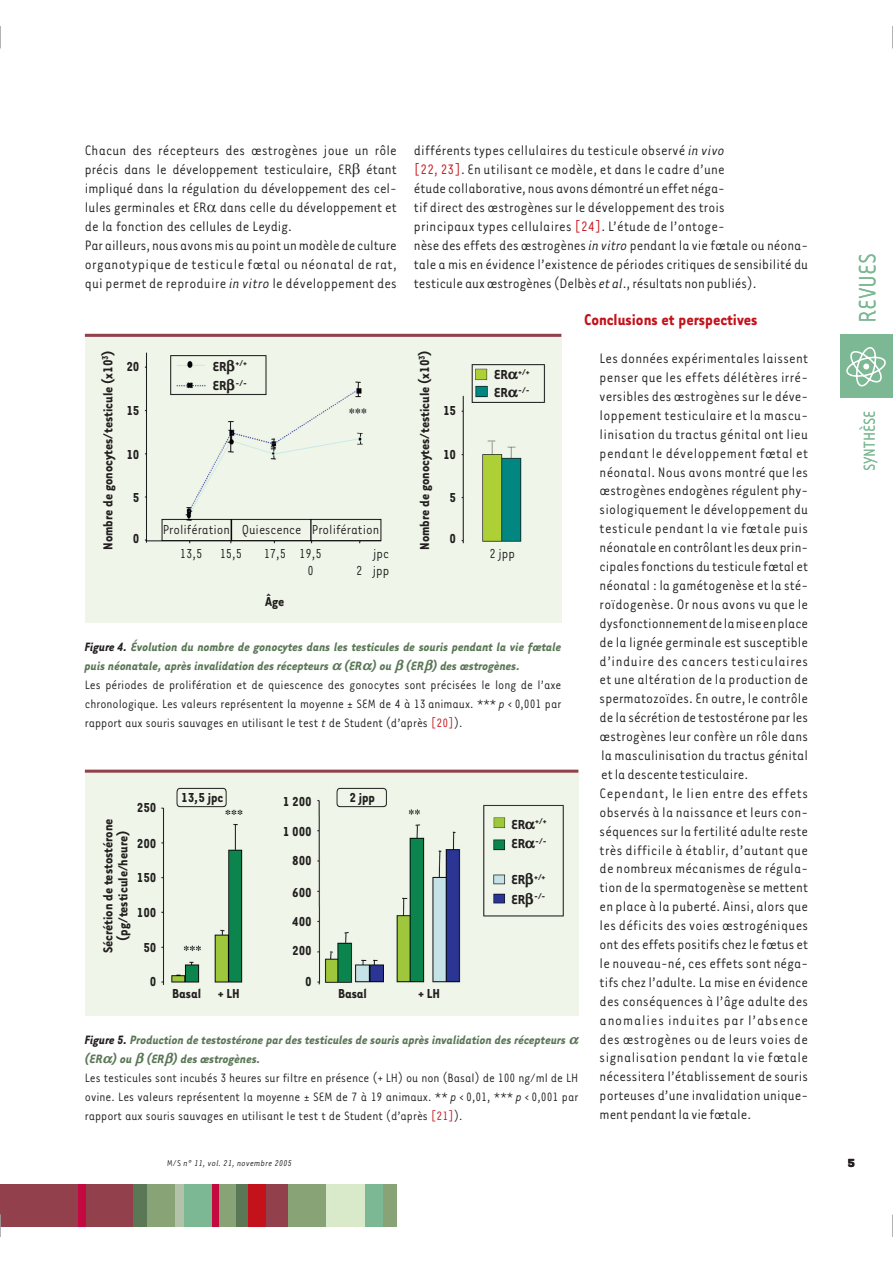
<style>
.page{position:relative;width:893px;height:1263px;background:#fff}
.page>*{position:absolute;margin:0;border:0;box-sizing:border-box;transform-origin:0 0}
.t1{font:27px "Tarzana Narrow";color:#7db894}
.t2{font:700 18px "Tarzana Narrow";color:#c4121a}
.t3{font:18px "Tarzana Narrow";color:#7db894}
.t4{font:15.75px/18.9px "Tarzana Narrow";letter-spacing:.01em;color:#231f20}
.t5{font:700 15px/29.7px "Tarzana Narrow";color:#231f20;text-align:center}
.t6{font:15px/24px "Tarzana Narrow";color:#231f20}
.t7{font:13.95px/18.9px "Tarzana Narrow";color:#231f20;text-align:justify}
.t8{font:italic 700 13.95px/18.9px "Tarzana Narrow";color:#5a7756}
.t9{font:700 13.5px "Tarzana Wide";color:#231f20}
.t10{font:700 9.75px/19.5px "Tarzana Narrow";color:#231f20}
.t11{font:italic 9.75px "Tarzana Narrow";letter-spacing:.025em;color:#231f20}
.s1{font-style:italic}
.s2{color:#c4121a}
.s3{font-size:15px}
.s4{color:#231f20}
.s5{font-style:normal}
</style>
<div class="page">
<div style="left:840px;top:334px;width:52px;height:64px;background:#7db894"></div>
<svg style="left:846px;top:347px;width:39px;height:39px"></svg>
<div style="left:0;top:1184px;width:134px;height:43px;background:#91404c"></div>
<div style="left:133px;top:1184px;width:22px;height:43px;background:#5a7756"></div>
<div style="left:235px;top:1184px;width:13px;height:43px;background:#5a7756"></div>
<div style="left:147px;top:1184px;width:29px;height:43px;background:#88a476"></div>
<div style="left:183px;top:1184px;width:30px;height:43px;background:#7db894"></div>
<div style="left:364px;top:1184px;width:20px;height:43px;background:#7db894"></div>
<div style="left:217px;top:1184px;width:18px;height:43px;background:#88a476"></div>
<div style="left:383px;top:1184px;width:14px;height:43px;background:#88a476"></div>
<div style="left:287px;top:1184px;width:39px;height:43px;background:#88a476"></div>
<div style="left:326px;top:1184px;width:38px;height:43px;background:#d9eaca"></div>
<div style="left:175px;top:1184px;width:8px;height:43px;background:#b3c3aa"></div>
<div style="left:78px;top:1184px;width:7px;height:43px;background:#c40941"></div>
<div style="left:213px;top:1184px;width:6px;height:43px;background:#c40941"></div>
<div style="left:248px;top:1184px;width:27px;height:43px;background:#c4121a"></div>
<div style="left:267px;top:1184px;width:21px;height:43px;background:#91404c"></div>
<div style="left:85px;top:334px;width:476px;height:289px;background:#eff6e9"></div>
<img style="left:144px;top:352px;width:401px;height:192px">
<div style="left:85px;top:770px;width:493px;height:246px;background:#eff6e9"></div>
<img style="left:161px;top:787px;width:403px;height:198px">
<hr style="left:85px;top:334px;width:476px;height:3px;background:#91404c">
<hr style="left:85px;top:770px;width:493px;height:3px;background:#91404c">
<svg style="left:0;top:26px;width:1px;height:22px"></svg>
<svg style="left:0;top:1215px;width:1px;height:22px"></svg>
<svg style="left:892px;top:26px;width:1px;height:22px"></svg>
<svg style="left:892px;top:1215px;width:1px;height:22px"></svg>
<svg style="left:227px;top:360px;width:8px;height:34px"></svg>
<svg style="left:508px;top:372px;width:9px;height:8px"></svg>
<svg style="left:508px;top:390px;width:9px;height:8px"></svg>
<svg style="left:525px;top:873px;width:8px;height:34px"></svg>
<svg style="left:525px;top:821px;width:10px;height:8px"></svg>
<svg style="left:525px;top:840px;width:10px;height:8px"></svg>
<p class="t4" style="left:414px;top:143px;width:396px">différents types cellulaires du testicule observé <span class="s1">in vivo<br></span><span class="s2">[22, 23]</span>. En utilisant ce modèle, et dans le cadre d’une<br>étude collaborative, nous avons démontré un effet néga-<br>tif direct des œstrogènes sur le développement des trois<br>principaux types cellulaires <span class="s2">[24]</span>. L’étude de l’ontoge-<br>nèse des effets des œstrogènes <span class="s1">in vitro</span> pendant la vie fœtale ou néona&shy;tale a mis en évidence l’existence de périodes critiques de sensibilité du testicule aux œstrogènes (Delbès <span class="s1">et al</span>., résultats non publiés).</p>
<p class="t2" style="left:584px;top:314px;width:175px">Conclusions et perspectives</p>
<p class="t4" style="left:599px;top:350px;width:210px">Les données expérimentales laissent penser que les effets délétères irré&shy;versibles des œstrogènes sur le déve&shy;loppement testiculaire et la mascu&shy;linisation du tractus génital ont lieu pendant le développement fœtal et néonatal. Nous avons montré que les œstrogènes endogènes régulent phy&shy;siologiquement le développement du testicule pendant la vie fœtale puis néonatale en contrôlant les deux prin&shy;cipales fonctions du testicule fœtal et néonatal : la gamétogenèse et la sté&shy;roïdogenèse. Or nous avons vu que le dysfonctionnement de la mise en place de la lignée germinale est susceptible d’induire des cancers testiculaires et une altération de la production de spermatozoïdes. En outre, le contrôle de la sécrétion de testostérone par les œstrogènes leur confère un rôle dans la masculinisation du tractus génital et la descente testiculaire.<br>Cependant, le lien entre des effets observés à la naissance et leurs con&shy;séquences sur la fertilité adulte reste très difficile à établir, d’autant que de nombreux mécanismes de régula&shy;tion de la spermatogenèse se mettent en place à la puberté. Ainsi, alors que les déficits des voies œstrogéniques ont des effets positifs chez le fœtus et le nouveau-né, ces effets sont néga&shy;tifs chez l’adulte. La mise en évidence des conséquences à l’âge adulte des anomalies induites par l’absence des œstrogènes ou de leurs voies de signalisation pendant la vie fœtale nécessitera l’établissement de souris porteuses d’une invalidation unique&shy;ment pendant la vie fœtale.</p>
<p class="t4" style="left:85px;top:143px;width:313px">Chacun des récepteurs des œstrogènes joue un rôle précis dans le développement testiculaire, ER étant impliqué dans la régulation du développement des cel&shy;lules germinales et ER dans celle du développement et de la fonction des cellules de Leydig.<br>Par ailleurs, nous avons mis au point un modèle de culture organotypique de testicule fœtal ou néonatal de rat, qui permet de reproduire <span class="s1">in vitro</span> le développement des</p>
<p class="t5" style="left:94px;top:550px;width:201px;rotate:-90deg">Nombre de gonocytes/testicule (x10<sup>3</sup>)</p>
<p class="t5" style="left:411px;top:550px;width:201px;rotate:-90deg">Nombre de gonocytes/testicule (x10<sup>3</sup>)</p>
<p class="t10" style="left:213px;top:355px;width:36px"><span class="s3">ER</span> +/+<br><span class="s3">ER</span> -/-</p>
<p class="t10" style="left:494px;top:364px;width:37px;line-height:18px"><span class="s3">ER</span> +/+<br><span class="s3">ER</span> -/-</p>
<p class="t5" style="left:126px;top:353px;width:15px">20</p>
<p class="t5" style="left:126px;top:397px;width:15px">15</p>
<p class="t5" style="left:126px;top:441px;width:15px">10</p>
<p class="t5" style="left:133px;top:484px;width:8px">5</p>
<p class="t5" style="left:133px;top:525px;width:8px">0</p>
<p class="t5" style="left:443px;top:397px;width:15px">15</p>
<p class="t5" style="left:443px;top:441px;width:15px">10</p>
<p class="t5" style="left:449px;top:484px;width:8px">5</p>
<p class="t5" style="left:449px;top:525px;width:8px">0</p>
<p class="t6" style="left:180px;top:519px;width:64px;text-indent:-17px">Prolifération<br>13,5 15,5</p>
<p class="t6" style="left:312px;top:519px;width:69px">Prolifération</p>
<p class="t6" style="left:242px;top:519px;width:61px">Quiescence</p>
<p class="t6" style="left:264px;top:543px;width:60px">17,5 19,5</p>
<p class="t6" style="left:373px;top:543px;width:17px">jpc</p>
<p class="t6" style="left:489px;top:543px;width:27px">2 jpp</p>
<p class="t6" style="left:307px;top:560px;width:8px">0</p>
<p class="t6" style="left:356px;top:560px;width:35px">2 jpp</p>
<p class="t5" style="left:265px;top:588px;width:21px">Âge</p>
<p class="t8" style="left:85px;top:639px;width:478px"><span class="s4">Figure 4.</span> Évolution du nombre de gonocytes dans les testicules de souris pendant la vie fœtale puis néonatale, après invalidation des récepteurs (ER ) ou (ER ) des œstrogènes.</p>
<p class="t7" style="left:85px;top:676px;width:478px">Les périodes de prolifération et de quiescence des gonocytes sont précisées le long de l’axe chronologique. Les valeurs représentent la moyenne ± SEM de 4 à 13 animaux. *** <span class="s1">p</span> &lt; 0,001 par rapport aux souris sauvages en utilisant le test <span class="s1">t</span> de Student (d’après <span class="s2">[20]</span>).</p>
<p class="t5" style="left:181px;top:784px;width:44px">13,5 jpc</p>
<p class="t5" style="left:349px;top:784px;width:27px">2 jpp</p>
<p class="t5" style="left:283px;top:788px;width:31px;text-align:right">1 200<br>1 000<br>800</p>
<p class="t5" style="left:292px;top:879px;width:21px">600</p>
<p class="t5" style="left:137px;top:794px;width:21px">250</p>
<p class="t5" style="left:137px;top:830px;width:21px">200</p>
<p class="t5" style="left:137px;top:864px;width:21px">150</p>
<p class="t10" style="left:511px;top:812px;width:37px"><span class="s3">ER</span> +/+<br><span class="s3">ER</span> -/-</p>
<p class="t5" style="left:102px;top:953px;width:136px;line-height:15px;rotate:-90deg">Sécrétion de testostérone (pg/testicule/heure)</p>
<p class="t10" style="left:511px;top:868px;width:36px"><span class="s3">ER</span> +/+<br><span class="s3">ER</span> -/-</p>
<p class="t5" style="left:137px;top:899px;width:21px">100</p>
<p class="t5" style="left:292px;top:908px;width:21px">400</p>
<p class="t5" style="left:143px;top:934px;width:15px">50</p>
<p class="t5" style="left:292px;top:937px;width:21px">200</p>
<p class="t5" style="left:150px;top:968px;width:8px">0</p>
<p class="t5" style="left:305px;top:968px;width:8px">0</p>
<p class="t5" style="left:172px;top:980px;width:31px">Basal</p>
<p class="t5" style="left:218px;top:980px;width:23px">+ LH</p>
<p class="t5" style="left:338px;top:980px;width:31px">Basal</p>
<p class="t5" style="left:418px;top:980px;width:23px">+ LH</p>
<p class="t8" style="left:85px;top:1032px;width:482px"><span class="s4">Figure 5.</span> Production de testostérone par des testicules de souris après invalidation des récepteurs (ER ) ou (ER ) des œstrogènes.</p>
<p class="t7" style="left:85px;top:1070px;width:495px">Les testicules sont incubés 3 heures sur filtre en présence (+ LH) ou non (Basal) de 100 ng/ml de LH ovine. Les valeurs représentent la moyenne ± SEM de 7 à 19 animaux. ** <span class="s1">p</span> &lt; 0,01, *** <span class="s1">p</span> &lt; 0,001 par rapport aux souris sauvages en utilisant le test t de Student (d’après <span class="s2">[21]</span>).</p>
<p class="t11" style="left:167px;top:1160px;width:126px"><span class="s5">M/S</span> n° 11, vol. 21, novembre 2005</p>
<h1 class="t1" style="left:858px;top:323px;width:71px;rotate:-90deg">REVUES</h1>
<p class="t3" style="left:863px;top:471px;width:62px;rotate:-90deg">SYNTHÈSE</p>
<p class="t9" style="left:847px;top:1159px;width:10px">5</p>
</div>
